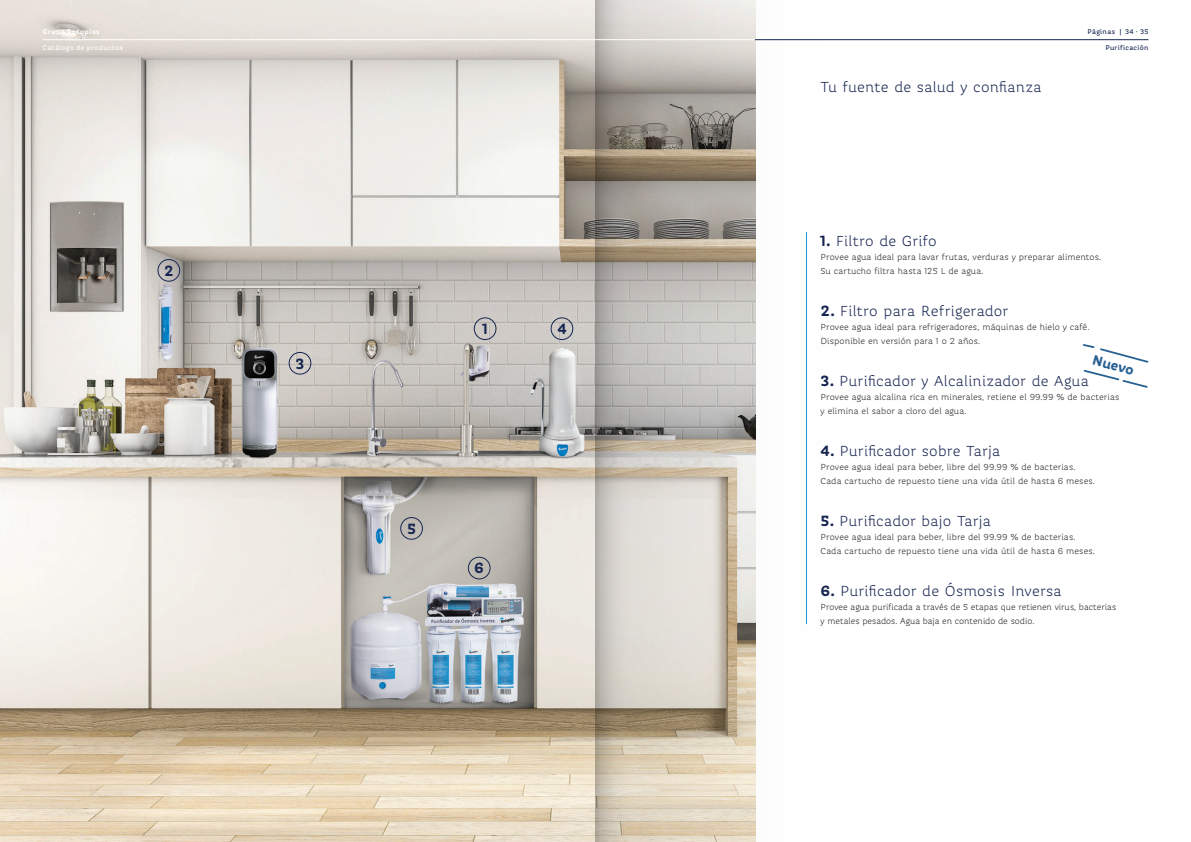
<style>
.page{position:relative;width:1191px;height:842px;background:#fff}
.page>*{position:absolute;margin:0;border:0;box-sizing:border-box;transform-origin:0 0}
.t1{font:300 15px "Rotoplas";letter-spacing:.015em;color:#172651}
.t2{font:700 15px "Rotoplas";color:#172651}
.t3{font:700 14px "Rotoplas";color:#266193}
.t4{font:300 9px/14px "Rotoplas";letter-spacing:.005em;color:#231f20}
.t5{font:7px "Rotoplas";letter-spacing:.04em;color:#172651}
.t6{font:7px "Rotoplas";letter-spacing:.045em;color:#fff}
.t7{font:700 7px "Rotoplas";letter-spacing:.05em;color:#fff}
.s1{font-weight:700}
</style>
<div class="page">
<img style="left:0;top:0;width:595px;height:842px">
<div style="left:474px;top:317px;width:22px;height:23px;border:1px solid #172651;border-radius:50%"></div>
<div style="left:289px;top:352px;width:22px;height:23px;border:1px solid #172651;border-radius:50%"></div>
<div style="left:400px;top:517px;width:23px;height:23px;border:1px solid #172651;border-radius:50%"></div>
<div style="left:468px;top:557px;width:22px;height:22px;border:1px solid #172651;border-radius:50%"></div>
<div style="left:550px;top:317px;width:23px;height:23px;border:1px solid #172651;border-radius:50%"></div>
<div style="left:157px;top:259px;width:23px;height:23px;border:1px solid #172651;border-radius:50%"></div>
<svg style="left:595px;top:0;width:554px;height:842px"></svg>
<hr style="left:43px;top:39px;width:712px;height:1px;background:#fff">
<hr style="left:755px;top:39px;width:393px;height:1px;background:#172651">
<p class="t7" style="left:43px;top:27px;width:59px">Grupo Rotoplas</p>
<p class="t5" style="left:1125px;top:27px;width:25px">34 · 35</p>
<p class="t6" style="left:43px;top:44px;width:82px">Catálogo de productos</p>
<p class="t5" style="left:1087px;top:27px;width:36px">Páginas |</p>
<p class="t5" style="left:1105px;top:44px;width:45px">Purificación</p>
<h1 class="t2" style="left:164px;top:262px;width:11px">2</h1>
<h1 class="t2" style="left:295px;top:355px;width:10px">3</h1>
<h1 class="t2" style="left:482px;top:320px;width:7px">1</h1>
<h1 class="t2" style="left:557px;top:320px;width:11px">4</h1>
<h1 class="t2" style="left:407px;top:520px;width:11px">5</h1>
<h1 class="t2" style="left:474px;top:559px;width:11px">6</h1>
<h1 class="t1" style="left:820px;top:79px;width:222px">Tu fuente de salud y confianza</h1>
<h1 class="t1" style="left:820px;top:233px;width:118px"><span class="s1">1.</span> Filtro de Grifo</h1>
<p class="t4" style="left:820px;top:250px;width:282px">Provee agua ideal para lavar frutas, verduras y preparar alimentos.<br>Su cartucho filtra hasta 125 L de agua.</p>
<h1 class="t1" style="left:820px;top:303px;width:189px"><span class="s1">2.</span> Filtro para Refrigerador</h1>
<p class="t4" style="left:820px;top:320px;width:270px">Provee agua ideal para refrigeradores, máquinas de hielo y café.<br>Disponible en versión para 1 o 2 años.</p>
<h1 class="t1" style="left:820px;top:373px;width:270px"><span class="s1">3.</span> Purificador y Alcalinizador de Agua</h1>
<p class="t4" style="left:820px;top:390px;width:300px">Provee agua alcalina rica en minerales, retiene el 99.99 % de bacterias y elimina el sabor a cloro del agua.</p>
<h1 class="t1" style="left:820px;top:443px;width:181px"><span class="s1">4.</span> Purificador sobre Tarja</h1>
<p class="t4" style="left:820px;top:460px;width:276px">Provee agua ideal para beber, libre del 99.99 % de bacterias.<br>Cada cartucho de repuesto tiene una vida útil de hasta 6 meses.</p>
<h1 class="t1" style="left:820px;top:513px;width:172px"><span class="s1">5.</span> Purificador bajo Tarja</h1>
<p class="t4" style="left:820px;top:530px;width:276px">Provee agua ideal para beber, libre del 99.99 % de bacterias.<br>Cada cartucho de repuesto tiene una vida útil de hasta 6 meses.</p>
<h1 class="t1" style="left:820px;top:583px;width:243px"><span class="s1">6.</span> Purificador de Ósmosis Inversa</h1>
<p class="t4" style="left:820px;top:600px;width:297px">Provee agua purificada a través de 5 etapas que retienen virus, bacterias y metales pesados. Agua baja en contenido de sodio.</p>
<h2 class="t3" style="left:1094px;top:352px;width:44px;rotate:15deg">Nuevo</h2>
</div>
